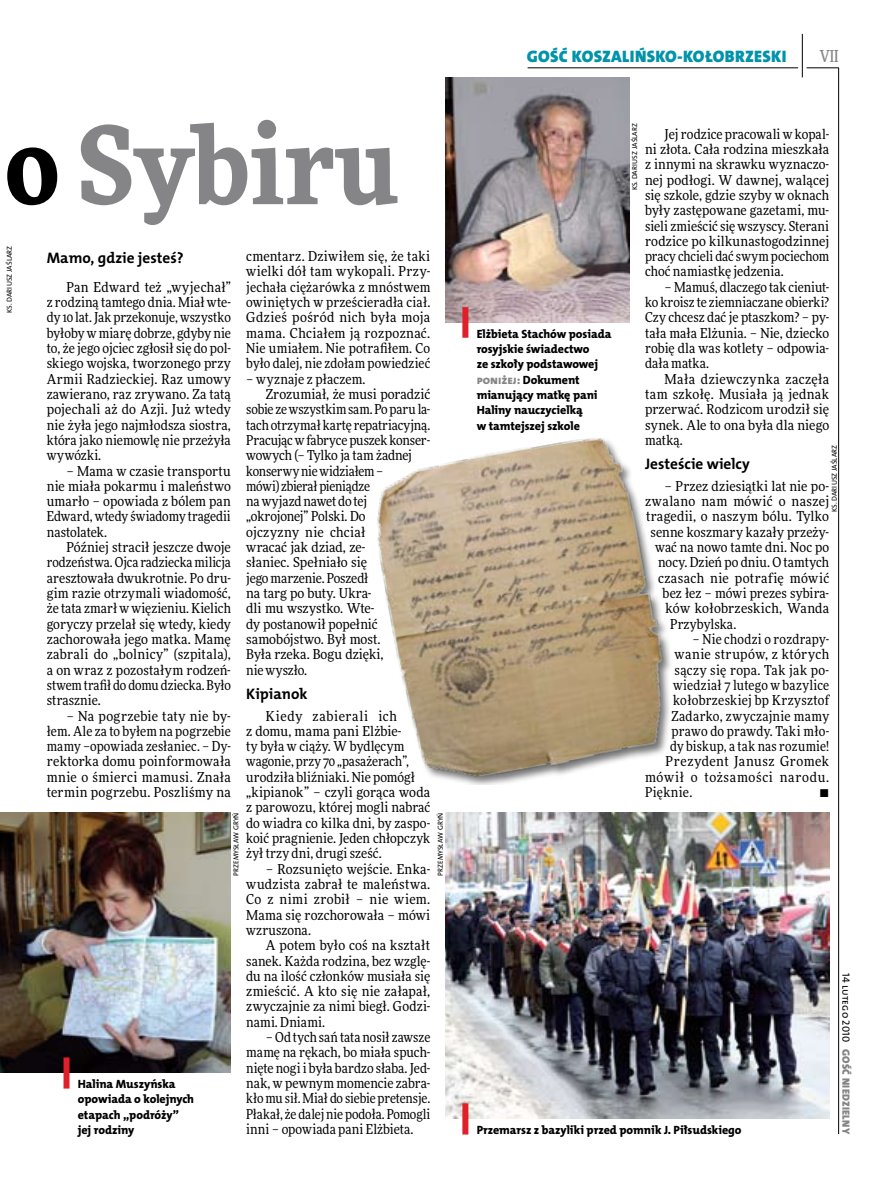
<style>
.page{position:relative;width:893px;height:1191px;background:#fff}
.page>*{position:absolute;margin:0;border:0;box-sizing:border-box;transform-origin:0 0}
.t1{font:900 108px "Freeday Narrow";color:#858486}
.t2{font:16.65px "The Mix HP9 Blk";letter-spacing:.02em;color:#0093aa}
.t3{font:500 16.5px "Freeday Narrow";color:#858486;scale:.9 1}
.t4{font:15.3px "The Mix HP7 Bld";color:#000}
.t5{font:13.65px/15.3px "Freeday Narrow News";letter-spacing:.01em;color:#000;text-align:justify}
.t6{font:13.65px "Freeday Narrow News";letter-spacing:-.01em;color:#000}
.t7{font:13.65px "Freeday Narrow News";letter-spacing:-.015em;color:#000}
.t8{font:13.65px "Freeday Narrow News";letter-spacing:.03em;color:#000}
.t9{font:13.65px "Freeday Narrow News";letter-spacing:.035em;color:#000}
.t10{font:13.65px "Freeday Narrow News";letter-spacing:.045em;color:#000}
.t11{font:13.65px "Freeday Narrow News";letter-spacing:-.02em;color:#000}
.t12{font:12px/15.3px "The Mix HP8 Ex Bld";letter-spacing:-.005em;color:#000}
.t13{font:10.5px "The Mix HP9 Blk";letter-spacing:.025em;color:#858486}
.t14{font:10.5px "The Mix HP5 Plain";letter-spacing:.015em;color:#000}
.t15{font:7.2px "The Mix HP5 Plain";letter-spacing:.01em;color:#000}
.s1{color:#000}
.s2{color:#858486}
</style>
<div class="page">
<hr style="left:838px;top:68px;width:1px;height:1066px;background:#000">
<hr style="left:802px;top:34px;width:1px;height:43px;background:#000">
<hr style="left:806px;top:68px;width:33px;height:1px;background:#000">
<hr style="left:528px;top:68px;width:270px;height:1px;background:#000">
<img style="left:446px;top:812px;width:383px;height:306px">
<img style="left:0;top:812px;width:231px;height:260px">
<img style="left:377px;top:438px;width:294px;height:347px">
<img style="left:446px;top:77px;width:184px;height:245px">
<div style="left:64px;top:1057px;width:6px;height:31px;background:#df1f2a"></div>
<div style="left:462px;top:1103px;width:6px;height:31px;background:#df1f2a"></div>
<div style="left:462px;top:307px;width:6px;height:31px;background:#df1f2a"></div>
<h1 class="t1" style="left:5px;top:95px;width:395px"><span class="s1">o</span> Sybiru</h1>
<p class="t15" style="left:5px;top:313px;width:69px;rotate:-90deg">ks. Dariusz Jaślarz</p>
<p class="t5" style="left:246px;top:248px;width:186px">cmentarz. Dziwiłem się, że taki wielki dół tam wykopali. Przy&shy;jechała ciężarówka z mnóstwem owiniętych w prześcieradła ciał.<br>Gdzieś pośród nich była moja mama. Chciałem ją rozpoznać.<br>Nie umiałem. Nie potrafiłem. Co było dalej, nie zdołam powiedzieć</p>
<p class="t5" style="left:246px;top:371px;width:121px">– wyznaje z płaczem.</p>
<p class="t5" style="left:266px;top:386px;width:166px">Zrozumiał, że musi poradzić</p>
<p class="t6" style="left:246px;top:401px;width:186px">sobie ze wszystkim sam. Po paru la-</p>
<p class="t5" style="left:246px;top:417px;width:186px">tach otrzymał kartę repatriacyjną.</p>
<p class="t7" style="left:246px;top:432px;width:186px">Pracując w fabryce puszek konser-</p>
<p class="t6" style="left:246px;top:447px;width:167px">wowych (– Tylko ja tam żadnej</p>
<p class="t6" style="left:246px;top:462px;width:139px">konserwy nie widziałem –</p>
<p class="t11" style="left:246px;top:477px;width:125px">mówi) zbierał pieniądze</p>
<p class="t6" style="left:246px;top:493px;width:122px">na wyjazd nawet do tej</p>
<p class="t7" style="left:246px;top:508px;width:121px">„okrojonej” Polski. Do</p>
<p class="t5" style="left:246px;top:524px;width:121px">ojczyzny nie chciał</p>
<p class="t5" style="left:246px;top:539px;width:121px">wracać jak dziad, ze-</p>
<p class="t5" style="left:246px;top:555px;width:122px">słaniec. Spełniało się</p>
<p class="t6" style="left:246px;top:569px;width:124px">jego marzenie. Poszedł</p>
<p class="t5" style="left:246px;top:585px;width:127px">na targ po buty. Ukra-</p>
<p class="t5" style="left:246px;top:600px;width:130px">dli mu wszystko. Wte-</p>
<p class="t5" style="left:246px;top:616px;width:133px">dy postanowił popełnić</p>
<p class="t5" style="left:246px;top:631px;width:136px">samobójstwo. Był most.</p>
<p class="t5" style="left:246px;top:646px;width:139px">Była rzeka. Bogu dzięki,</p>
<p class="t7" style="left:246px;top:661px;width:62px">nie wyszło.</p>
<p class="t4" style="left:246px;top:683px;width:63px">Kipianok</p>
<p class="t5" style="left:246px;top:708px;width:186px;text-align:left;text-indent:20px">Kiedy zabierali ich<br>z domu, mama pani Elżbie-<br>ty była w ciąży. W bydlęcym wagonie, przy 70 „pasażerach”, urodziła bliźniaki. Nie pomógł „kipianok” – czyli gorąca woda z parowozu, której mogli nabrać do wiadra co kilka dni, by zaspo&shy;koić pragnienie. Jeden chłopczyk żył trzy dni, drugi sześć.</p>
<p class="t5" style="left:246px;top:861px;width:186px;text-indent:20px">– Rozsunięto wejście. Enka&shy;wudzista zabrał te maleństwa.<br>Co z nimi zrobił – nie wiem.<br>Mama się rozchorowała – mówi wzruszona.</p>
<p class="t5" style="left:246px;top:937px;width:186px;text-indent:20px">A potem było coś na kształt sanek. Każda rodzina, bez wzglę&shy;du na ilość członków musiała się zmieścić. A kto się nie załapał, zwyczajnie za nimi biegł. Godzi&shy;nami. Dniami.</p>
<p class="t5" style="left:246px;top:1029px;width:186px;text-indent:20px">– Od tych sań tata nosił zawsze mamę na rękach, bo miała spuch&shy;nięte nogi i była bardzo słaba. Jed&shy;nak, w pewnym momencie zabra&shy;kło mu sił. Miał do siebie pretensje.<br>Płakał, że dalej nie podoła. Pomogli inni – opowiada pani Elżbieta.</p>
<p class="t4" style="left:47px;top:248px;width:138px">Mamo, gdzie jesteś?</p>
<p class="t5" style="left:47px;top:279px;width:186px;text-indent:20px">Pan Edward też „wyjechał” z rodziną tamtego dnia. Miał wte&shy;dy 10 lat. Jak przekonuje, wszystko byłoby w miarę dobrze, gdyby nie to, że jego ojciec zgłosił się do pol&shy;skiego wojska, tworzonego przy Armii Radzieckiej. Raz umowy zawierano, raz zrywano. Za tatą pojechali aż do Azji. Już wtedy nie żyła jego najmłodsza siostra, która jako niemowlę nie przeżyła wywózki.</p>
<p class="t5" style="left:47px;top:463px;width:186px;text-indent:20px">– Mama w czasie transportu nie miała pokarmu i maleństwo umarło – opowiada z bólem pan Edward, wtedy świadomy tragedii nastolatek.</p>
<p class="t5" style="left:47px;top:539px;width:186px;text-indent:20px">Później stracił jeszcze dwoje rodzeństwa. Ojca radziecka milicja aresztowała dwukrotnie. Po dru&shy;gim razie otrzymali wiadomość, że tata zmarł w więzieniu. Kielich goryczy przelał się wtedy, kiedy zachorowała jego matka. Mamę zabrali do „bolnicy” (szpitala), a on wraz z pozostałym rodzeń&shy;stwem trafił do domu dziecka. Było strasznie.</p>
<p class="t5" style="left:47px;top:708px;width:186px;text-indent:20px">– Na pogrzebie taty nie by&shy;łem. Ale za to byłem na pogrzebie mamy –opowiada zesłaniec. – Dy&shy;rektorka domu poinformowała mnie o śmierci mamusi. Znała termin pogrzebu. Poszliśmy na</p>
<p class="t15" style="left:231px;top:876px;width:65px;rotate:-90deg">Przemysław Gryń</p>
<p class="t15" style="left:436px;top:876px;width:65px;rotate:-90deg">Przemysław Gryń</p>
<p class="t12" style="left:78px;top:1076px;width:118px">Halina Muszyńska opowiada o kolejnych etapach „podróży” jej rodziny</p>
<p class="t2" style="left:527px;top:46px;width:261px">GOŚĆ KOSZALIŃSKO-KOŁOBRZESKI</p>
<p class="t3" style="left:820px;top:46px;width:22px">VII</p>
<p class="t12" style="left:477px;top:326px;width:136px">Elżbieta Stachów posiada rosyjskie świadectwo<br>ze szkoły podstawowej <span class="s2">poniżej:</span> Dokument mianujący matkę pani<br>Haliny nauczycielką<br>w tamtejszej szkole</p>
<p class="t15" style="left:630px;top:190px;width:69px;rotate:-90deg">ks. Dariusz Jaślarz</p>
<p class="t5" style="left:645px;top:126px;width:186px;text-indent:20px">Jej rodzice pracowali w kopal&shy;ni złota. Cała rodzina mieszkała z innymi na skrawku wyznaczo&shy;nej podłogi. W dawnej, walącej się szkole, gdzie szyby w oknach były zastępowane gazetami, mu&shy;sieli zmieścić się wszyscy. Sterani rodzice po kilkunastogodzinnej pracy chcieli dać swym pociechom choć namiastkę jedzenia.</p>
<p class="t5" style="left:645px;top:279px;width:186px;text-indent:20px">– Mamuś, dlaczego tak cieniut&shy;ko kroisz te ziemniaczane obierki?<br>Czy chcesz dać je ptaszkom? – py&shy;tała mała Elżunia. – Nie, dziecko robię dla was kotlety – odpowia&shy;dała matka.</p>
<p class="t5" style="left:645px;top:371px;width:186px;text-indent:20px">Mała dziewczynka zaczęła tam szkołę. Musiała ją jednak przerwać. Rodzicom urodził się synek. Ale to ona była dla niego matką.</p>
<p class="t4" style="left:645px;top:454px;width:106px">Jesteście wielcy</p>
<p class="t5" style="left:665px;top:478px;width:166px">– Przez dziesiątki lat nie po-</p>
<p class="t8" style="left:645px;top:493px;width:186px">zwalano nam mówić o naszej</p>
<p class="t5" style="left:646px;top:509px;width:185px">tragedii, o naszym bólu. Tylko</p>
<p class="t5" style="left:651px;top:524px;width:180px">senne koszmary kazały przeży-</p>
<p class="t5" style="left:655px;top:539px;width:176px">wać na nowo tamte dni. Noc po</p>
<p class="t5" style="left:658px;top:555px;width:173px">nocy. Dzień po dniu. O tamtych</p>
<p class="t8" style="left:658px;top:569px;width:173px">czasach nie potrafię mówić</p>
<p class="t5" style="left:663px;top:585px;width:168px">bez łez – mówi prezes sybira-</p>
<p class="t5" style="left:666px;top:600px;width:165px">ków kołobrzeskich, Wanda</p>
<p class="t5" style="left:670px;top:616px;width:68px">Przybylska.</p>
<p class="t5" style="left:693px;top:631px;width:138px">– Nie chodzi o rozdrapy-</p>
<p class="t9" style="left:675px;top:646px;width:156px">wanie strupów, z których</p>
<p class="t5" style="left:675px;top:662px;width:156px">sączy się ropa. Tak jak po-</p>
<p class="t5" style="left:673px;top:677px;width:158px">wiedział 7 lutego w bazylice</p>
<p class="t5" style="left:673px;top:692px;width:158px">kołobrzeskiej bp Krzysztof</p>
<p class="t5" style="left:672px;top:708px;width:159px">Zadarko, zwyczajnie mamy</p>
<p class="t5" style="left:672px;top:723px;width:159px">prawo do prawdy. Taki mło-</p>
<p class="t5" style="left:670px;top:738px;width:161px">dy biskup, a tak nas rozumie!</p>
<p class="t9" style="left:666px;top:753px;width:165px">Prezydent Janusz Gromek</p>
<p class="t10" style="left:645px;top:768px;width:186px">mówił o tożsamości narodu.</p>
<p class="t5" style="left:645px;top:784px;width:49px">Pięknie.</p>
<p class="t5" style="left:819px;top:784px;width:11px">•</p>
<p class="t15" style="left:830px;top:512px;width:69px;rotate:-90deg">ks. Dariusz Jaślarz</p>
<p class="t14" style="left:853px;top:972px;width:71px;rotate:90deg">14 lutego 2010</p>
<p class="t12" style="left:477px;top:1122px;width:266px">Przemarsz z bazyliki przed pomnik J. Piłsudskiego</p>
<p class="t13" style="left:853px;top:1049px;width:86px;rotate:90deg">GOŚĆ NIEDZIELNY</p>
</div>
